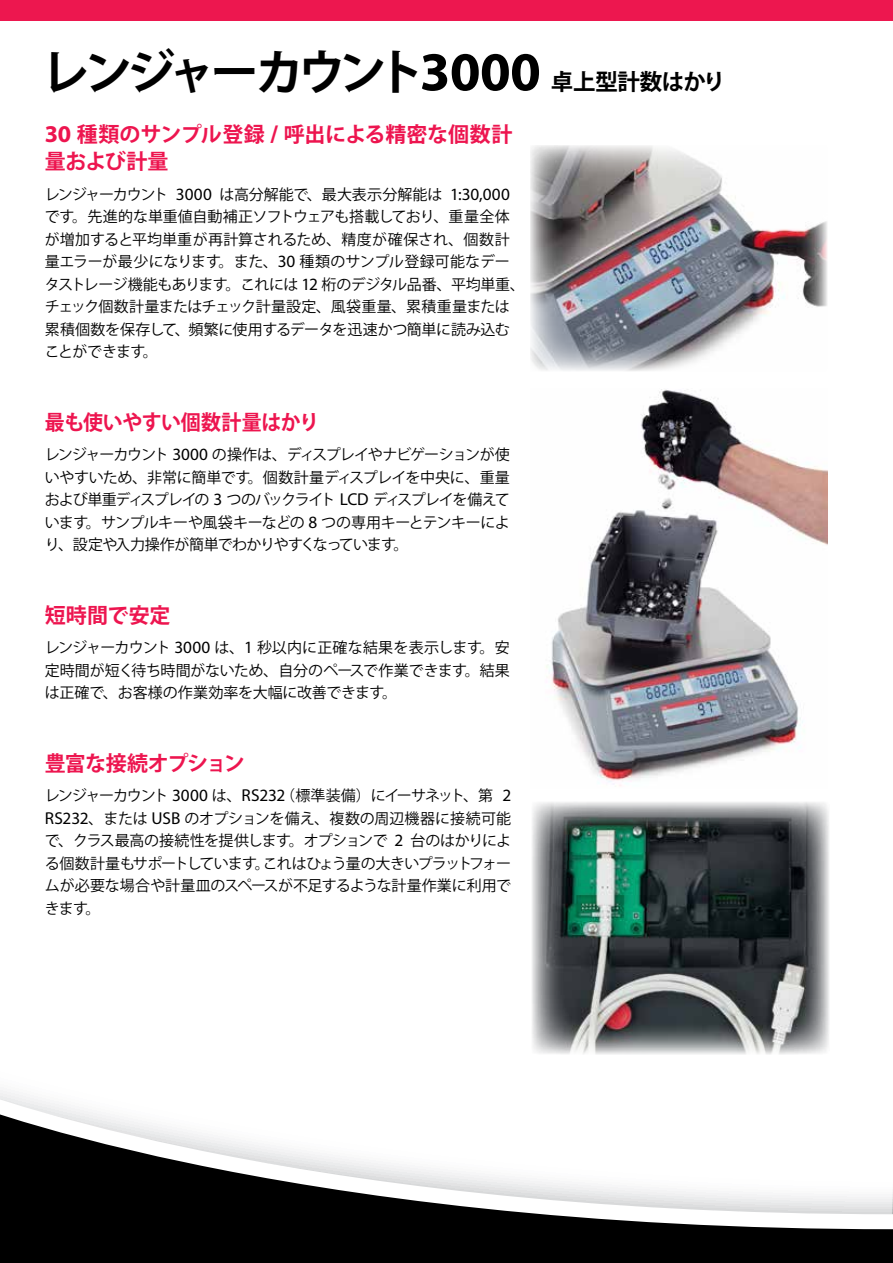
<style>
.page{position:relative;width:893px;height:1263px;background:#fff}
.page>*{position:absolute;margin:0;border:0;box-sizing:border-box;transform-origin:0 0}
.t1{font:700 48px "Koz Go Pro";letter-spacing:-.105em;color:#000}
.t2{font:700 22.5px "Koz Go Pro";letter-spacing:-.01em;color:#000}
.t3{font:700 21px/27px "Koz Go Pro";letter-spacing:.005em;color:#ed154f}
.t4{font:700 21px "Koz Go Pro";letter-spacing:-.015em;color:#ed154f;scale:.95 1}
.t5{font:700 21px "Koz Go Pro";letter-spacing:-.045em;color:#ed154f}
.t6{font:700 21px "Koz Go Pro";letter-spacing:-.015em;color:#ed154f}
.t7{font:15px/22.5px "Koz Go Pro";letter-spacing:-.02em;color:#000;text-align:justify}
.s1{font-family:"Myriad Pro";font-size:55.2px}
.s2{font-family:"Myriad Pro";font-size:24.15px}
.s3{font-family:"Myriad Pro";font-size:17.25px}
</style>
<div class="page">
<svg style="left:0;top:1096px;width:892px;height:167px"></svg>
<div style="left:0;top:0;width:893px;height:21px;background:#ed174f"></div>
<svg style="left:892px;top:1192px;width:1px;height:71px"></svg>
<img style="left:532px;top:802px;width:297px;height:252px">
<img style="left:530px;top:145px;width:297px;height:226px">
<img style="left:546px;top:389px;width:282px;height:397px">
<h1 class="t1" style="left:41px;top:42px;width:501px">レンジャーカウント<span class="s1">3000</span></h1>
<h3 class="t3" style="left:45px;top:123px;width:469px"><span class="s2">30</span> 種類のサンプル登録 <span class="s2">/</span> 呼出による精密な個数計量および計量</h3>
<p class="t7" style="left:45px;top:183px;width:482px;text-align:left">レンジャーカウント <span class="s3">3000</span> は高分解能で、最大表示分解能は <span class="s3">1:30,000</span>です。先進的な単重値自動補正ソフトウェアも搭載しており、重量全体が増加すると平均単重が再計算されるため、精度が確保され、個数計量エラーが最少になります。また、<span class="s3">30</span> 種類のサンプル登録可能なデータストレージ機能もあります。これには <span class="s3">12</span> 桁のデジタル品番、平均単重、チェック個数計量またはチェック計量設定、風袋重量、累積重量または累積個数を保存して、頻繁に使用するデータを迅速かつ簡単に読み込むことができます。</p>
<h2 class="t2" style="left:551px;top:68px;width:195px">卓上型計数はかり　</h2>
<h3 class="t4" style="left:45px;top:409px;width:290px">最も使いやすい個数計量はかり</h3>
<p class="t7" style="left:45px;top:444px;width:467px">レンジャーカウント <span class="s3">3000</span> の操作は、ディスプレイやナビゲーションが使いやすいため、非常に簡単です。個数計量ディスプレイを中央に、重量および単重ディスプレイの <span class="s3">3</span> つのバックライト <span class="s3">LCD</span> ディスプレイを備えています。サンプルキーや風袋キーなどの <span class="s3">8</span> つの専用キーとテンキーにより、設定や入力操作が簡単でわかりやすくなっています。</p>
<h3 class="t6" style="left:45px;top:602px;width:127px">短時間で安定</h3>
<p class="t7" style="left:45px;top:637px;width:467px">レンジャーカウント <span class="s3">3000</span> は、<span class="s3">1</span> 秒以内に正確な結果を表示します。安定時間が短く待ち時間がないため、自分のペースで作業できます。結果は正確で、お客様の作業効率を大幅に改善できます。</p>
<h3 class="t5" style="left:45px;top:750px;width:201px">豊富な接続オプション</h3>
<p class="t7" style="left:45px;top:785px;width:468px">レンジャーカウント <span class="s3">3000</span> は、<span class="s3">RS232</span>（標準装備）にイーサネット、第 <span class="s3">2<br>RS232</span>、または <span class="s3">USB</span> のオプションを備え、複数の周辺機器に接続可能で、クラス最高の接続性を提供します。オプションで <span class="s3">2</span> 台のはかりによる個数計量もサポートしています。これはひょう量の大きいプラットフォームが必要な場合や計量皿のスペースが不足するような計量作業に利用できます。</p>
</div>
